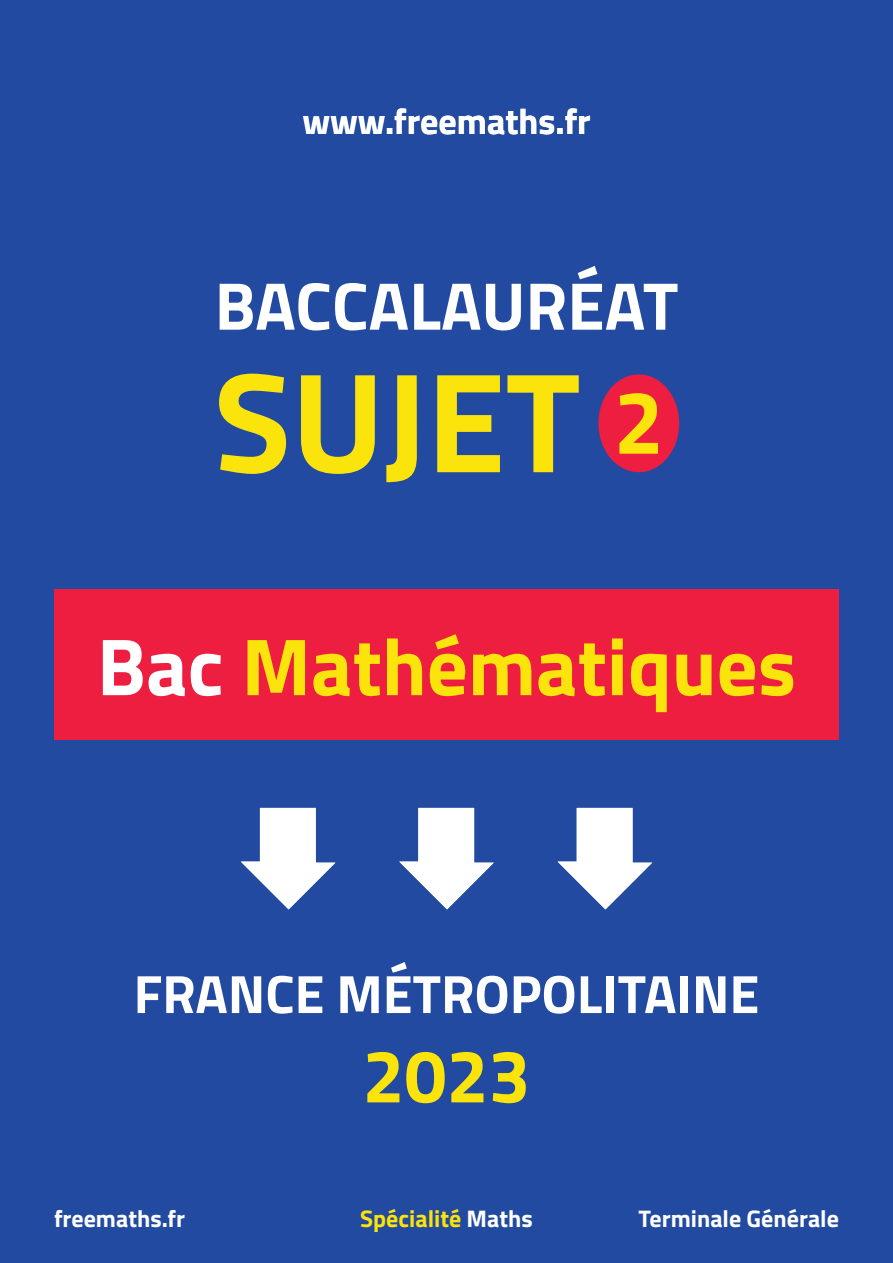
<style>
.page{position:relative;width:893px;height:1263px;background:#214aa0}
.page>*{position:absolute;margin:0;border:0;box-sizing:border-box;transform-origin:0 0}
.t1{font:700 142.5px "Titillium";color:#fbe30c}
.t2{font:700 81px "Titillium";color:#fbe30c}
.t3{font:700 75px "Titillium";color:#fbe30c}
.t4{font:700 67.5px "Titillium";color:#fff}
.t5{font:700 54px "Titillium";color:#fff}
.t6{font:700 36px "Titillium";color:#fff}
.t7{font:700 24px "Titillium";color:#fff}
.t8{font:700 24px "Titillium";color:#fbe30c}
.s1{font-size:90px}
.s2{color:#fff}
</style>
<div class="page">
<div style="left:54px;top:589px;width:785px;height:151px;background:#ed1e40"></div>
<div style="left:598px;top:374px;width:81px;height:98px;background:#ed1e40;border-radius:50%"></div>
<svg style="left:241px;top:808px;width:94px;height:101px"></svg>
<svg style="left:399px;top:808px;width:95px;height:101px"></svg>
<svg style="left:558px;top:808px;width:94px;height:101px"></svg>
<p class="t6" style="left:302px;top:94px;width:290px">www.freemaths.fr</p>
<h3 class="t4" style="left:215px;top:254px;width:465px">BACCALAURÉAT</h3>
<h1 class="t1" style="left:214px;top:313px;width:452px">SUJET <span class="s1">2</span></h1>
<h2 class="t2" style="left:97px;top:605px;width:701px"><span class="s2">Bac</span> Mathématiques</h2>
<p class="t5" style="left:134px;top:953px;width:627px">FRANCE MÉTROPOLITAINE</p>
<h3 class="t3" style="left:362px;top:1019px;width:169px">2023</h3>
<p class="t7" style="left:54px;top:1200px;width:133px">freemaths.fr</p>
<p class="t7" style="left:639px;top:1200px;width:202px">Terminale Générale</p>
<p class="t8" style="left:360px;top:1200px;width:174px">Spécialité <span class="s2">Maths</span></p>
</div>
